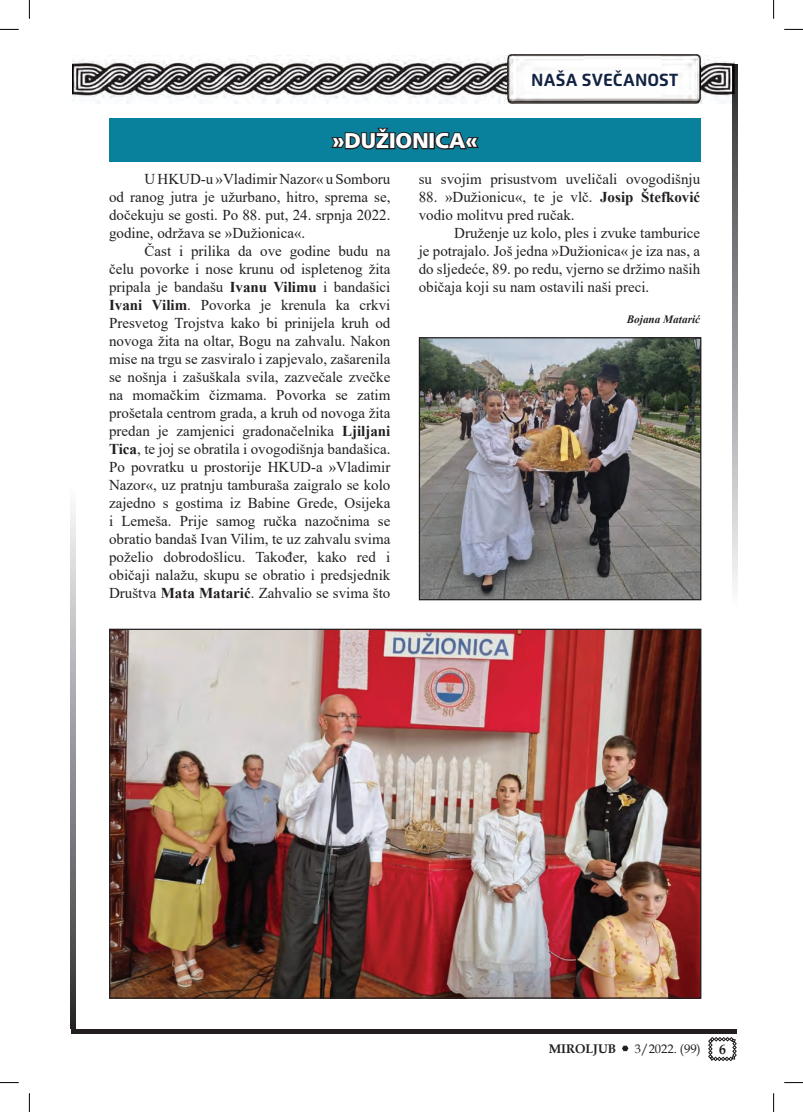
<style>
.page{position:relative;width:803px;height:1112px;background:#fff}
.page>*{position:absolute;margin:0;border:0;box-sizing:border-box;transform-origin:0 0}
.t1{font:900 21.25px "Frutiger Neue LT";color:#fff}
.t2{font:700 17.5px "Flexo";letter-spacing:.005em;color:#122242}
.t3{font:15px/18px "Times New Roman";color:#231f20;text-align:justify}
.t4{font:700 13.75px "Book Antiqua";color:#231f20}
.t5{font:12.5px "Book Antiqua";color:#231f20}
.t6{font:700 12.5px "Book Antiqua";color:#231f20}
.t7{font:italic 700 11.25px "Times New Roman";color:#231f20}
.s1{font-weight:700}
</style>
<div class="page">
<img style="left:72px;top:56px;width:662px;height:48px">
<svg style="left:732px;top:64px;width:4px;height:522px;background:#8e8f91"></svg>
<svg style="left:736px;top:65px;width:1px;height:522px"></svg>
<svg style="left:72px;top:508px;width:4px;height:520px;background:#8f9093"></svg>
<svg style="left:71px;top:507px;width:1px;height:520px"></svg>
<svg style="left:708px;top:1037px;width:29px;height:23px"></svg>
<hr style="left:71px;top:1030px;width:665px;height:3px;background:#231f20">
<hr style="left:71px;top:1028px;width:665px;height:1px;background:#231f20">
<img style="left:507px;top:55px;width:193px;height:47px">
<svg style="left:622px;top:1045px;width:6px;height:5px"></svg>
<div style="left:109px;top:118px;width:592px;height:44px;background:#0a819c"></div>
<svg style="left:331px;top:127px;width:148px;height:23px"></svg>
<img style="left:421px;top:339px;width:278px;height:259px">
<div style="left:419px;top:337px;width:282px;height:263px;border:1px solid #231f20"></div>
<img style="left:111px;top:630px;width:588px;height:366px">
<svg style="left:0;top:29px;width:19px;height:1px"></svg>
<svg style="left:784px;top:29px;width:19px;height:1px"></svg>
<svg style="left:0;top:1082px;width:19px;height:1px"></svg>
<svg style="left:784px;top:1082px;width:19px;height:1px"></svg>
<svg style="left:29px;top:0;width:1px;height:19px"></svg>
<svg style="left:29px;top:1093px;width:1px;height:18px"></svg>
<svg style="left:773px;top:0;width:1px;height:19px"></svg>
<svg style="left:773px;top:1093px;width:1px;height:18px"></svg>
<p class="t2" style="left:531px;top:69px;width:149px">NAŠA SVEČANOST</p>
<p class="t1" style="left:332px;top:128px;width:147px">»DUŽIONICA«</p>
<p class="t3" style="left:109px;top:170px;width:283px;text-indent:35px">U HKUD-u »Vladimir Nazor« u Somboru od ranog jutra je užurbano, hitro, sprema se, dočekuju se gosti. Po 88. put, 24. srpnja 2022. godine, održava se »Dužionica«.</p>
<p class="t3" style="left:109px;top:242px;width:283px;text-indent:35px">Čast i prilika da ove godine budu na čelu povorke i nose krunu od ispletenog žita pripala je bandašu <span class="s1">Ivanu Vilimu</span> i bandašici <span class="s1">Ivani Vilim</span>. Povorka je krenula ka crkvi Presvetog Trojstva kako bi prinijela kruh od novoga žita na oltar, Bogu na zahvalu. Nakon mise na trgu se zasviralo i zapjevalo, zašarenila se nošnja i zašuškala svila, zazvečale zvečke na momačkim čizmama. Povorka se zatim prošetala centrom grada, a kruh od novoga žita predan je zamjenici gradonačelnika <span class="s1">Ljiljani Tica</span>, te joj se obratila i ovogodišnja bandašica.<br>Po povratku u prostorije HKUD-a »Vladimir Nazor«, uz pratnju tamburaša zaigralo se kolo zajedno s gostima iz Babine Grede, Osijeka i Lemeša. Prije samog ručka nazočnima se obratio bandaš Ivan Vilim, te uz zahvalu svima poželio dobrodošlicu. Također, kako red i običaji nalažu, skupu se obratio i predsjednik Društva <span class="s1">Mata Matarić</span>. Zahvalio se svima što</p>
<p class="t3" style="left:419px;top:170px;width:283px">su svojim prisustvom uveličali ovogodišnju</p>
<p class="t3" style="left:419px;top:188px;width:283px">88. »Dužionicu«, te je vlč. <span class="s1">Josip Štefković </span>vodio molitvu pred ručak.</p>
<p class="t3" style="left:419px;top:224px;width:283px;text-indent:35px">Druženje uz kolo, ples i zvuke tamburice je potrajalo. Još jedna »Dužionica« je iza nas, a do sljedeće, 89. po redu, vjerno se držimo naših običaja koji su nam ostavili naši preci.</p>
<p class="t7" style="left:627px;top:311px;width:75px">Bojana Matarić</p>
<p class="t6" style="left:549px;top:1039px;width:69px">MIROLJUB</p>
<p class="t5" style="left:635px;top:1039px;width:67px">3/2022. (99)</p>
<p class="t4" style="left:719px;top:1039px;width:8px">6</p>
</div>
